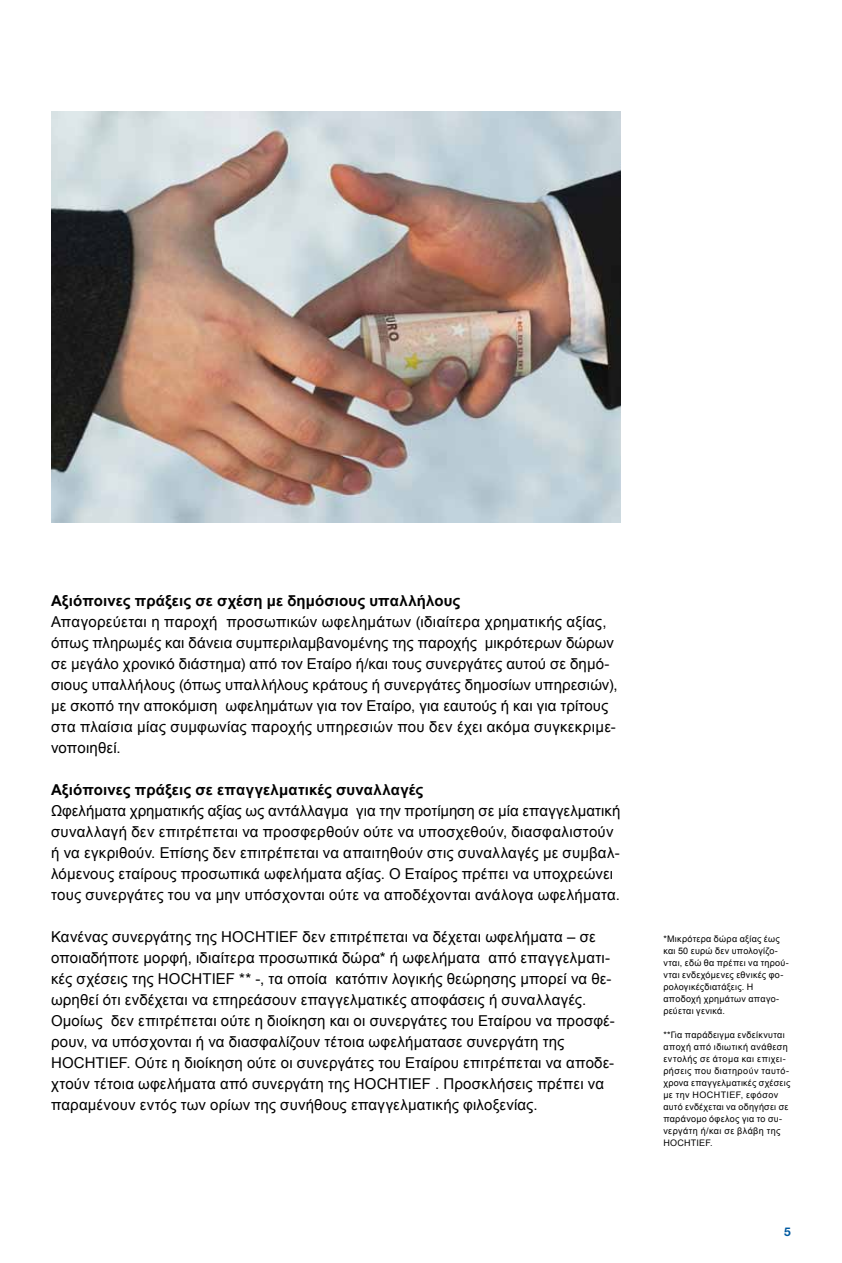
<style>
.page{position:relative;width:842px;height:1263px;background:#fff}
.page>*{position:absolute;margin:0;border:0;box-sizing:border-box;transform-origin:0 0}
.t1{font:15px/21px "Arial";letter-spacing:.01em;color:#000}
.t2{font:700 15px "Arial";letter-spacing:.01em;color:#000}
.t3{font:700 12px "Helvetica Neue LT Pro";color:#005aa1}
.t4{font:9px/12px "Arial";letter-spacing:.035em;color:#000}
</style>
<div class="page">
<img style="left:51px;top:112px;width:570px;height:410px">
<p class="t2" style="left:51px;top:591px;width:411px">Αξιόποινες πράξεις σε σχέση με δημόσιους υπαλλήλους</p>
<p class="t1" style="left:51px;top:611px;width:568px">Απαγορεύεται η παροχή προσωπικών ωφελημάτων (ιδιαίτερα χρηματικής αξίας, όπως πληρωμές και δάνεια συμπεριλαμβανομένης της παροχής μικρότερων δώρων σε μεγάλο χρονικό διάστημα) από τον Εταίρο ή/και τους συνεργάτες αυτού σε δημό&shy;σιους υπαλλήλους (όπως υπαλλήλους κράτους ή συνεργάτες δημοσίων υπηρεσιών), με σκοπό την αποκόμιση ωφελημάτων για τον Εταίρο, για εαυτούς ή και για τρίτους στα πλαίσια μίας συμφωνίας παροχής υπηρεσιών που δεν έχει ακόμα συγκεκριμε&shy;νοποιηθεί.</p>
<p class="t2" style="left:51px;top:780px;width:374px">Αξιόποινες πράξεις σε επαγγελματικές συναλλαγές</p>
<p class="t1" style="left:51px;top:800px;width:571px">Ωφελήματα χρηματικής αξίας ως αντάλλαγμα για την προτίμηση σε μία επαγγελματική συναλλαγή δεν επιτρέπεται να προσφερθούν ούτε να υποσχεθούν, διασφαλιστούν ή να εγκριθούν. Επίσης δεν επιτρέπεται να απαιτηθούν στις συναλλαγές με συμβαλ&shy;λόμενους εταίρους προσωπικά ωφελήματα αξίας. Ο Εταίρος πρέπει να υποχρεώνει τους συνεργάτες του να μην υπόσχονται ούτε να αποδέχονται ανάλογα ωφελήματα.</p>
<p class="t1" style="left:51px;top:926px;width:565px">Κανένας συνεργάτης της HOCHTIEF δεν επιτρέπεται να δέχεται ωφελήματα – σε οποιαδήποτε μορφή, ιδιαίτερα προσωπικά δώρα* ή ωφελήματα από επαγγελματι&shy;κές σχέσεις της HOCHTIEF ** -, τα οποία κατόπιν λογικής θεώρησης μπορεί να θε&shy;ωρηθεί ότι ενδέχεται να επηρεάσουν επαγγελματικές αποφάσεις ή συναλλαγές.<br>Ομοίως δεν επιτρέπεται ούτε η διοίκηση και οι συνεργάτες του Εταίρου να προσφέ&shy;ρουν, να υπόσχονται ή να διασφαλίζουν τέτοια ωφελήματασε συνεργάτη της HOCHTIEF. Ούτε η διοίκηση ούτε οι συνεργάτες του Εταίρου επιτρέπεται να αποδε&shy;χτούν τέτοια ωφελήματα από συνεργάτη της HOCHTIEF . Προσκλήσεις πρέπει να παραμένουν εντός των ορίων της συνήθους επαγγελματικής φιλοξενίας.</p>
<p class="t4" style="left:663px;top:933px;width:127px">*Μικρότερα δώρα αξίας έως και 50 ευρώ δεν υπολογίζο&shy;νται, εδώ θα πρέπει να τηρού&shy;νται ενδεχόμενες εθνικές φο&shy;ρολογικέςδιατάξεις. Η αποδοχή χρημάτων απαγο&shy;ρεύεται γενικά.</p>
<p class="t4" style="left:663px;top:1029px;width:128px">**Για παράδειγμα ενδείκνυται αποχή από ιδιωτική ανάθεση εντολής σε άτομα και επιχει&shy;ρήσεις που διατηρούν ταυτό&shy;χρονα επαγγελματικές σχέσεις με την HOCHTIEF, εφόσον αυτό ενδέχεται να οδηγήσει σε παράνομο όφελος για το συ&shy;νεργάτη ή/και σε βλάβη της<br>HOCHTIEF.</p>
<p class="t3" style="left:784px;top:1224px;width:8px">5</p>
</div>
